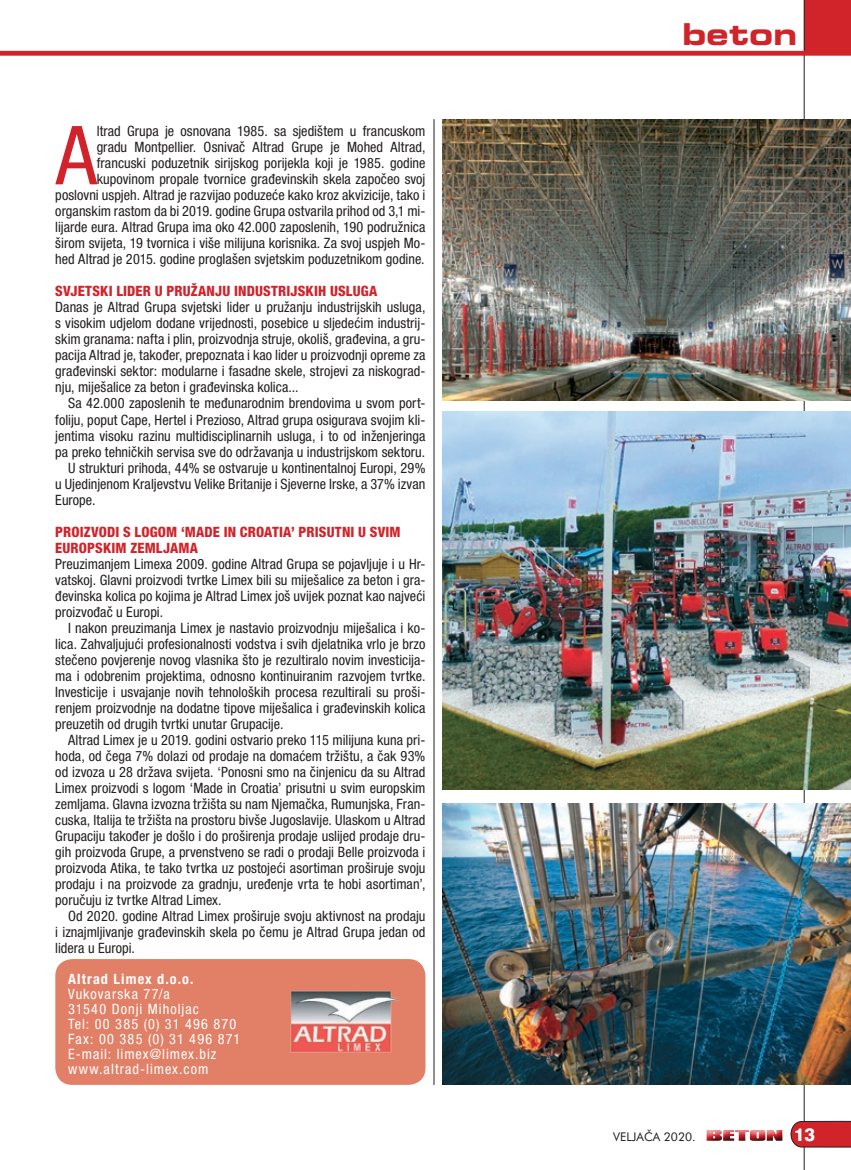
<style>
.page{position:relative;width:851px;height:1170px;background:#fff}
.page>*{position:absolute;margin:0;border:0;box-sizing:border-box;transform-origin:0 0}
.t1{font:condensed 81.45px "Helvetica Neue LT Std";color:#d1232a}
.t2{font:700 expanded 30px "A Eurostile";letter-spacing:.005em;color:#d1232a}
.t3{font:800 18px "A Helvetica";color:#fff}
.t4{font:condensed 14.25px/16px "Helvetica Neue LT Std";letter-spacing:.005em;color:#231f20;text-align:justify}
.t5{font:condensed 14.25px/15px "Helvetica Neue LT Std";letter-spacing:.07em;color:#fff}
.t6{font:800 condensed 14.25px/16px "Helvetica Neue LT Std";letter-spacing:.01em;color:#d1232a}
.t7{font:700 condensed 14.25px "Helvetica Neue LT Std";letter-spacing:.08em;color:#fff}
.t8{font:12px "A Futura";color:#231f20}
</style>
<div class="page">
<div style="left:804px;top:0;width:46px;height:53px;background:#d1232a"></div>
<hr style="left:803px;top:0;width:1px;height:1169px;background:#231f20">
<svg style="left:790px;top:1120px;width:60px;height:27px;background:#c9343a"></svg>
<hr style="left:433px;top:119px;width:1px;height:965px;background:#231f20">
<div style="left:705px;top:1130px;width:78px;height:11px;background:#231f20;opacity:.75"></div>
<hr style="left:0;top:51px;width:850px;height:4px;background:#d1232a">
<div style="left:55px;top:959px;width:370px;height:125px;background:#e18066;border-radius:17px"></div>
<img style="left:290px;top:990px;width:110px;height:63px">
<img style="left:442px;top:119px;width:408px;height:281px">
<img style="left:442px;top:411px;width:408px;height:378px">
<img style="left:442px;top:803px;width:408px;height:281px">
<p class="t4" style="left:55px;top:123px;width:371px;text-align:right">ltrad Grupa je osnovana 1985. sa sjedištem u francuskom<br>gradu Montpellier. Osnivač Altrad Grupe je Mohed Altrad, francuski poduzetnik sirijskog porijekla koji je 1985. godine kupovinom propale tvornice građevinskih skela započeo svoj poslovni uspjeh. Altrad je razvijao poduzeće kako kroz akvizicije, tako i organskim rastom da bi 2019. godine Grupa ostvarila prihod od 3,1 mi&shy;lijarde eura. Altrad Grupa ima oko 42.000 zaposlenih, 190 podružnica širom svijeta, 19 tvornica i više milijuna korisnika. Za svoj uspjeh Mo&shy;hed Altrad je 2015. godine proglašen svjetskim poduzetnikom godine.</p>
<p class="t6" style="left:55px;top:283px;width:323px">SVJETSKI LIDER U PRUŽANJU INDUSTRIJSKIH USLUGA</p>
<p class="t4" style="left:55px;top:299px;width:371px">Danas je Altrad Grupa svjetski lider u pružanju industrijskih usluga, s visokim udjelom dodane vrijednosti, posebice u sljedećim industrij&shy;skim granama: nafta i plin, proizvodnja struje, okoliš, građevina, a gru&shy;pacija Altrad je, također, prepoznata i kao lider u proizvodnji opreme za građevinski sektor: modularne i fasadne skele, strojevi za niskograd&shy;nju, miješalice za beton i građevinska kolica...</p>
<p class="t4" style="left:68px;top:395px;width:359px">Sa 42.000 zaposlenih te međunarodnim brendovima u svom port-</p>
<p class="t4" style="left:55px;top:411px;width:371px">foliju, poput Cape, Hertel i Prezioso, Altrad grupa osigurava svojim kli-</p>
<p class="t4" style="left:55px;top:427px;width:371px">jentima visoku razinu multidisciplinarnih usluga, i to od inženjeringa</p>
<p class="t4" style="left:55px;top:443px;width:371px">pa preko tehničkih servisa sve do održavanja u industrijskom sektoru.</p>
<p class="t4" style="left:68px;top:459px;width:359px">U strukturi prihoda, 44% se ostvaruje u kontinentalnoj Europi, 29%</p>
<p class="t4" style="left:55px;top:475px;width:371px">u Ujedinjenom Kraljevstvu Velike Britanije i Sjeverne Irske, a 37% izvan</p>
<p class="t4" style="left:55px;top:491px;width:42px">Europe.</p>
<p class="t6" style="left:55px;top:523px;width:347px">PROIZVODI S LOGOM ‘MADE IN CROATIA’ PRISUTNI U SVIM<br>EUROPSKIM ZEMLJAMA</p>
<p class="t4" style="left:55px;top:555px;width:371px">Preuzimanjem Limexa 2009. godine Altrad Grupa se pojavljuje i u Hr&shy;vatskoj. Glavni proizvodi tvrtke Limex bili su miješalice za beton i gra&shy;đevinska kolica po kojima je Altrad Limex još uvijek poznat kao najveći proizvođač u Europi.</p>
<p class="t4" style="left:55px;top:619px;width:371px;text-indent:13px">I nakon preuzimanja Limex je nastavio proizvodnju miješalica i ko&shy;lica. Zahvaljujući profesionalnosti vodstva i svih djelatnika vrlo je brzo stečeno povjerenje novog vlasnika što je rezultiralo novim investicija&shy;ma i odobrenim projektima, odnosno kontinuiranim razvojem tvrtke.<br>Investicije i usvajanje novih tehnoloških procesa rezultirali su proši&shy;renjem proizvodnje na dodatne tipove miješalica i građevinskih kolica preuzetih od drugih tvrtki unutar Grupacije.</p>
<p class="t4" style="left:55px;top:731px;width:371px;text-indent:13px">Altrad Limex je u 2019. godini ostvario preko 115 milijuna kuna pri&shy;hoda, od čega 7% dolazi od prodaje na domaćem tržištu, a čak 93% od izvoza u 28 država svijeta. ‘Ponosni smo na činjenicu da su Altrad Limex proizvodi s logom ‘Made in Croatia’ prisutni u svim europskim zemljama. Glavna izvozna tržišta su nam Njemačka, Rumunjska, Fran&shy;cuska, Italija te tržišta na prostoru bivše Jugoslavije. Ulaskom u Altrad Grupaciju također je došlo i do proširenja prodaje uslijed prodaje dru&shy;gih proizvoda Grupe, a prvenstveno se radi o prodaji Belle proizvoda i proizvoda Atika, te tako tvrtka uz postojeći asortiman proširuje svoju prodaju i na proizvode za gradnju, uređenje vrta te hobi asortiman’, poručuju iz tvrtke Altrad Limex.</p>
<p class="t4" style="left:55px;top:907px;width:371px;text-indent:13px">Od 2020. godine Altrad Limex proširuje svoju aktivnost na prodaju i iznajmljivanje građevinskih skela po čemu je Altrad Grupa jedan od lidera u Europi.</p>
<p class="t7" style="left:68px;top:970px;width:127px">Altrad Limex d.o.o.</p>
<p class="t5" style="left:68px;top:986px;width:174px">Vukovarska 77/a<br>31540 Donji Miholjac<br>Tel: 00 385 (0) 31 496 870<br>Fax: 00 385 (0) 31 496 871<br>E-mail: limex@limex.biz www.altrad-limex.com</p>
<h1 class="t1" style="left:56px;top:108px;width:42px">A</h1>
<h2 class="t2" style="left:682px;top:16px;width:117px">beton</h2>
<p class="t8" style="left:613px;top:1129px;width:84px">VELJAÈA 2020.</p>
<p class="t3" style="left:793px;top:1123px;width:23px">13</p>
</div>
